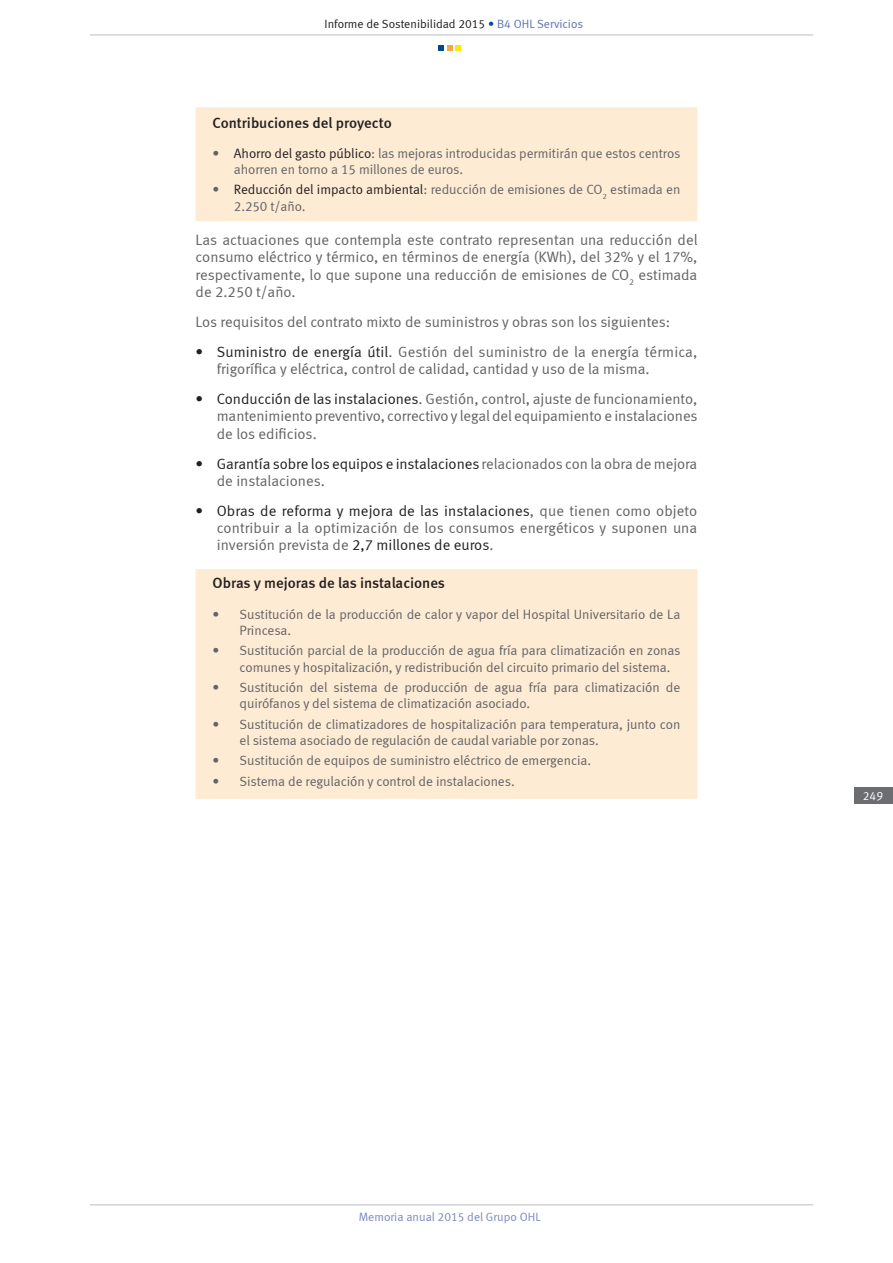
<style>
.page{position:relative;width:893px;height:1263px;background:#fff}
.page>*{position:absolute;margin:0;border:0;box-sizing:border-box;transform-origin:0 0}
.t1{font:15px/17.2px "Meta Normal LF";letter-spacing:-.005em;color:#636366;text-align:justify}
.t2{font:15px "Meta Medium LF";color:#231f20}
.t3{font:13.5px/16.2px "Meta Normal LF";letter-spacing:-.005em;color:#636366}
.t4{font:12px "Meta Normal LF";color:#231f20}
.t5{font:12px "Meta Normal LF";color:#7a89bc}
.t6{font:12px "Meta Normal LF";color:#fff}
.s1{color:#014892}
.s2{color:#5b73ae}
.s3{color:#231f20}
</style>
<div class="page">
<hr style="left:90px;top:1204px;width:723px;height:1px;background:#bcbdc0">
<hr style="left:90px;top:35px;width:723px;height:1px;background:#bcbdc0">
<svg style="left:439px;top:45px;width:22px;height:5px"></svg>
<div style="left:854px;top:787px;width:39px;height:17px;background:#6c6d70"></div>
<div style="left:196px;top:107px;width:501px;height:114px;background:#feebd4"></div>
<div style="left:196px;top:569px;width:501px;height:230px;background:#feebd4"></div>
<p class="t4" style="left:325px;top:17px;width:260px">Informe de Sostenibilidad 2015 <span class="s1">•</span> <span class="s2">B4 OHL Servicios</span></p>
<p class="t2" style="left:213px;top:114px;width:181px">Contribuciones del proyecto</p>
<p class="t3" style="left:234px;top:145px;width:448px;text-indent:-21px">• <span class="s3">Ahorro del gasto público</span>: las mejoras introducidas permitirán que estos centros ahorren en torno a 15 millones de euros.</p>
<p class="t3" style="left:234px;top:181px;width:448px;text-indent:-21px">• <span class="s3">Reducción del impacto ambiental</span>: reducción de emisiones de CO<sub>2</sub> estimada en<br>2.250 t/año.</p>
<p class="t1" style="left:196px;top:231px;width:504px">Las actuaciones que contempla este contrato representan una reducción del consumo eléctrico y térmico, en términos de energía (KWh), del 32% y el 17%, respectivamente, lo que supone una reducción de emisiones de CO<sub>2</sub> estimada de 2.250 t/año.</p>
<p class="t1" style="left:196px;top:313px;width:476px">Los requisitos del contrato mixto de suministros y obras son los siguientes:</p>
<p class="t1" style="left:217px;top:343px;width:482px;text-indent:-21px"><span class="s3">• Suministro de energía útil</span>. Gestión del suministro de la energía térmica, frigorífica y eléctrica, control de calidad, cantidad y uso de la misma.</p>
<p class="t1" style="left:217px;top:390px;width:482px;text-indent:-21px"><span class="s3">• Conducción de las instalaciones</span>. Gestión, control, ajuste de funcionamiento, mantenimiento preventivo, correctivo y legal del equipamiento e instalaciones de los edificios.</p>
<p class="t1" style="left:217px;top:455px;width:482px;text-indent:-21px"><span class="s3">• Garantía sobre los equipos e instalaciones</span> relacionados con la obra de mejora de instalaciones.</p>
<p class="t1" style="left:217px;top:502px;width:482px;text-indent:-21px"><span class="s3">• Obras de reforma y mejora de las instalaciones</span>, que tienen como objeto contribuir a la optimización de los consumos energéticos y suponen una inversión prevista de <span class="s3">2,7 millones de euros</span>.</p>
<p class="t2" style="left:213px;top:574px;width:234px">Obras y mejoras de las instalaciones</p>
<p class="t3" style="left:240px;top:606px;width:442px;text-indent:-27px">• Sustitución de la producción de calor y vapor del Hospital Universitario de La<br>Princesa.</p>
<p class="t3" style="left:240px;top:642px;width:442px;text-indent:-27px">• Sustitución parcial de la producción de agua fría para climatización en zonas comunes y hospitalización, y redistribución del circuito primario del sistema.</p>
<p class="t3" style="left:240px;top:679px;width:442px;text-indent:-27px">• Sustitución del sistema de producción de agua fría para climatización de quirófanos y del sistema de climatización asociado.</p>
<p class="t3" style="left:240px;top:716px;width:442px;text-indent:-27px">• Sustitución de climatizadores de hospitalización para temperatura, junto con el sistema asociado de regulación de caudal variable por zonas.</p>
<p class="t3" style="left:213px;top:752px;width:380px">• Sustitución de equipos de suministro eléctrico de emergencia.</p>
<p class="t3" style="left:213px;top:773px;width:304px">• Sistema de regulación y control de instalaciones.</p>
<p class="t5" style="left:359px;top:1209px;width:183px">Memoria anual 2015 del Grupo OHL</p>
<p class="t6" style="left:863px;top:789px;width:22px">249</p>
</div>
